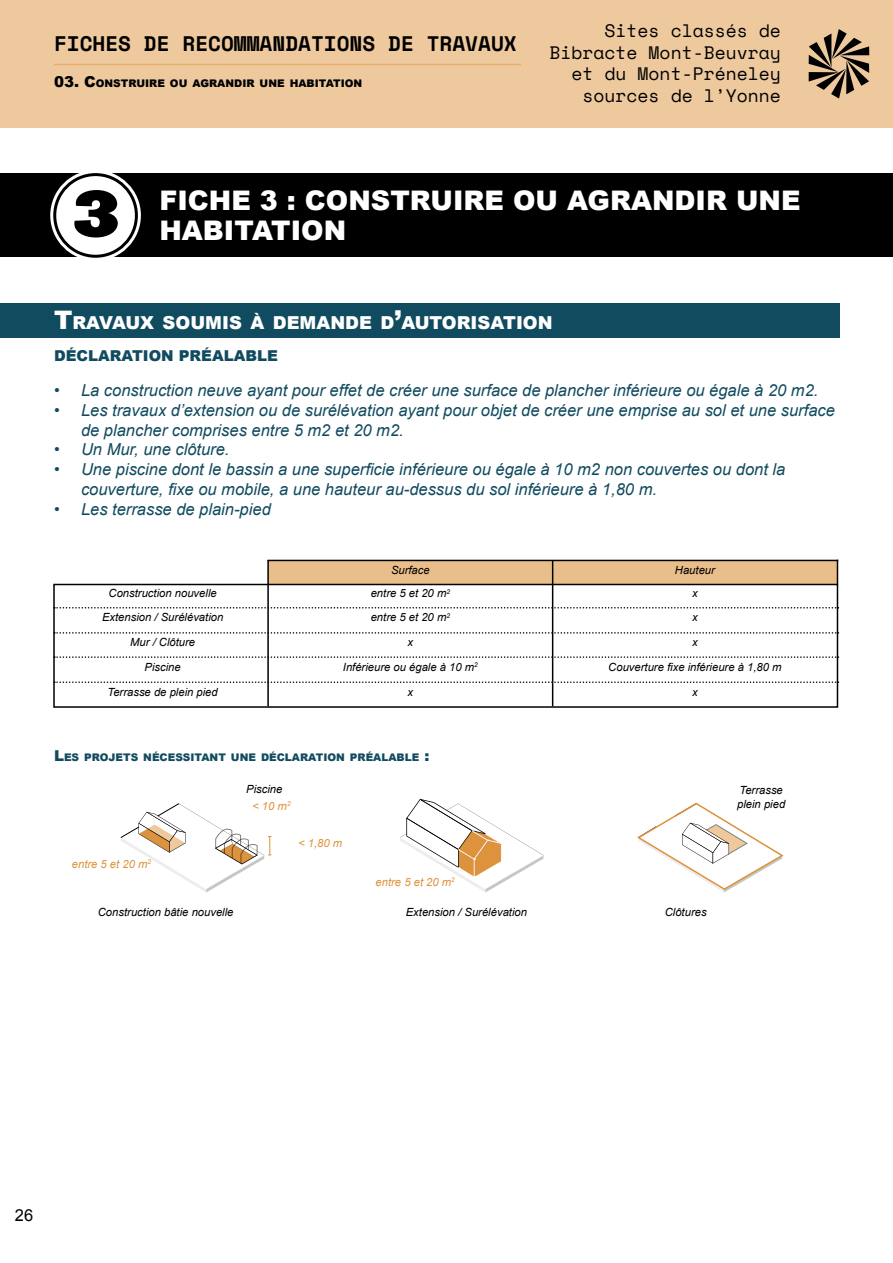
<style>
.page{position:relative;width:893px;height:1263px;background:#fff}
.page>*{position:absolute;margin:0;border:0;box-sizing:border-box;transform-origin:0 0}
.t1{font:61.5px "Leviathan HTF Black";color:#000}
.t2{font:900 27px "Arial";color:#fff}
.t3{font:700 21px "Space Mono";color:#000}
.t4{font:18px/21.6px "Space Mono";color:#000;text-align:right}
.t5{font:900 17.85px "Arial";color:#fff}
.t6{font:italic 16.5px/19.8px "Arial";color:#114b5f}
.t7{font:16.5px "Arial";color:#000}
.t8{font:900 15px "Arial";color:#114b5f}
.t9{font:italic 11.25px/13.5px "Arial";color:#000}
.t10{font:italic 11.25px "Arial";color:#dd933d}
.t11{font:900 10.5px "Arial";color:#114b5f}
.t12{font:900 10.5px "Arial";color:#000}
.s1{font-size:15px}
.s2{font-size:25.5px}
.s3{color:#dd933d}
</style>
<div class="page">
<div style="left:0;top:0;width:893px;height:128px;background:#eec99e"></div>
<hr style="left:54px;top:64px;width:467px;height:1px;background:#dd933d">
<svg style="left:809px;top:29px;width:60px;height:70px"></svg>
<div style="left:0;top:173px;width:893px;height:83px;background:#000"></div>
<div style="left:50px;top:170px;width:91px;height:91px;border:9px solid #fff;border-radius:50%"></div>
<div style="left:55px;top:175px;width:81px;height:81px;background:#fff;border-radius:50%"></div>
<div style="left:53px;top:173px;width:85px;height:85px;border:3px solid #000;border-radius:50%"></div>
<div style="left:0;top:303px;width:839px;height:34px;background:#114b5f"></div>
<div style="left:268px;top:560px;width:569px;height:24px;background:#eabe8a"></div>
<hr style="left:267px;top:560px;width:571px;height:1px;background:#000">
<div style="left:53px;top:584px;width:785px;height:124px;border:2px solid #000"></div>
<svg style="left:54px;top:607px;width:784px;height:1px"></svg>
<svg style="left:54px;top:656px;width:784px;height:2px"></svg>
<svg style="left:54px;top:632px;width:784px;height:2px"></svg>
<svg style="left:54px;top:681px;width:784px;height:2px"></svg>
<hr style="left:267px;top:560px;width:2px;height:146px;background:#000">
<hr style="left:552px;top:560px;width:1px;height:146px;background:#000">
<svg style="left:837px;top:561px;width:1px;height:24px"></svg>
<svg style="left:400px;top:799px;width:144px;height:93px"></svg>
<svg style="left:121px;top:803px;width:150px;height:89px"></svg>
<svg style="left:637px;top:802px;width:147px;height:90px"></svg>
<p class="t3" style="left:54px;top:27px;width:464px">FICHES DE RECOMMANDATIONS DE TRAVAUX</p>
<p class="t4" style="left:549px;top:19px;width:233px">Sites classés de<br>Bibracte Mont-Beuvray et du Mont-Préneley sources de l’Yonne</p>
<p class="t12" style="left:54px;top:76px;width:60px"><span class="s1">03. C</span>ONSTR</p>
<p class="t12" style="left:136px;top:76px;width:22px">UIRE</p>
<p class="t12" style="left:170px;top:76px;width:49px">OU AGRAN</p>
<p class="t12" style="left:234px;top:76px;width:43px">DIR UNE</p>
<p class="t12" style="left:290px;top:76px;width:38px">HABITAT</p>
<p class="t12" style="left:341px;top:76px;width:22px">ION</p>
<h1 class="t1" style="left:72px;top:174px;width:48px">3</h1>
<h2 class="t2" style="left:159px;top:181px;width:643px">FICHE 3 : CONSTRUIRE OU AGRANDIR UNE</h2>
<h2 class="t2" style="left:159px;top:211px;width:188px">HABITATION</h2>
<p class="t5" style="left:54px;top:310px;width:248px"><span class="s2">T</span>RAVAUX SOUMIS À DEMAN</p>
<p class="t5" style="left:345px;top:310px;width:146px">DE D<span class="s2">’</span>AUTORISAT</p>
<p class="t5" style="left:516px;top:310px;width:36px">ION</p>
<p class="t8" style="left:54px;top:345px;width:225px">DÉCLARATION PRÉALABLE</p>
<p class="t6" style="left:54px;top:381px;width:766px">• La construction neuve ayant pour effet de créer une surface de plancher inférieure ou égale à 20 m2.</p>
<p class="t6" style="left:81px;top:400px;width:755px;text-indent:-27px">• Les travaux d’extension ou de surélévation ayant pour objet de créer une emprise au sol et une surface de plancher comprises entre 5 m2 et 20 m2.</p>
<p class="t6" style="left:54px;top:440px;width:177px">• Un Mur, une clôture.</p>
<p class="t6" style="left:81px;top:460px;width:706px;text-indent:-27px">• Une piscine dont le bassin a une superficie inférieure ou égale à 10 m2 non couvertes ou dont la couverture, fixe ou mobile, a une hauteur au-dessus du sol inférieure à 1,80 m.</p>
<p class="t6" style="left:54px;top:499px;width:218px">• Les terrasse de plain-pied</p>
<p class="t9" style="left:391px;top:563px;width:40px">Surface</p>
<p class="t9" style="left:675px;top:563px;width:42px">Hauteur</p>
<p class="t9" style="left:109px;top:587px;width:110px">Construction nouvelle</p>
<p class="t9" style="left:371px;top:587px;width:81px">entre 5 et 20 m<sup>2</sup></p>
<p class="t9" style="left:692px;top:587px;width:7px">x</p>
<p class="t9" style="left:371px;top:611px;width:81px">entre 5 et 20 m<sup>2</sup></p>
<p class="t9" style="left:102px;top:611px;width:123px">Extension / Surélévation</p>
<p class="t9" style="left:692px;top:611px;width:7px">x</p>
<p class="t9" style="left:130px;top:636px;width:67px">Mur / Clôture</p>
<p class="t9" style="left:408px;top:636px;width:7px">x</p>
<p class="t9" style="left:145px;top:660px;width:38px">Piscine</p>
<p class="t9" style="left:343px;top:660px;width:136px">Inférieure ou égale à 10 m<sup>2</sup></p>
<p class="t9" style="left:108px;top:685px;width:112px">Terrasse de plein pied</p>
<p class="t9" style="left:408px;top:685px;width:7px">x</p>
<p class="t11" style="left:54px;top:750px;width:19px"><span class="s1">L</span>ES</p>
<p class="t11" style="left:84px;top:750px;width:40px">PROJETS</p>
<p class="t11" style="left:143px;top:750px;width:25px">NÉCESS</p>
<p class="t11" style="left:190px;top:750px;width:13px">ITANT</p>
<p class="t11" style="left:231px;top:750px;width:18px">UNE</p>
<p class="t11" style="left:261px;top:750px;width:40px">DÉCLARAT</p>
<p class="t11" style="left:323px;top:750px;width:107px">ION PRÉALABLE <span class="s1">:</span></p>
<p class="t10" style="left:72px;top:856px;width:81px">entre 5 et 20 m<sup>2</sup></p>
<p class="t9" style="left:252px;top:780px;width:40px;line-height:17.2px;text-indent:-6px">Piscine <span class="s3">&lt; 10 m</span><sup>2</sup></p>
<p class="t10" style="left:298px;top:835px;width:46px">&lt; 1,80 m</p>
<p class="t10" style="left:376px;top:874px;width:81px">entre 5 et 20 m<sup>2</sup></p>
<p class="t9" style="left:692px;top:636px;width:7px">x</p>
<p class="t9" style="left:608px;top:660px;width:175px">Couverture fixe inférieure à 1,80 m</p>
<p class="t9" style="left:692px;top:685px;width:7px">x</p>
<p class="t9" style="left:737px;top:784px;width:50px">Terrasse plein pied</p>
<p class="t9" style="left:98px;top:906px;width:137px">Construction bâtie nouvelle</p>
<p class="t9" style="left:406px;top:906px;width:123px">Extension / Surélévation</p>
<p class="t9" style="left:665px;top:906px;width:43px">Clôtures</p>
<p class="t7" style="left:15px;top:1204px;width:20px">26</p>
</div>
